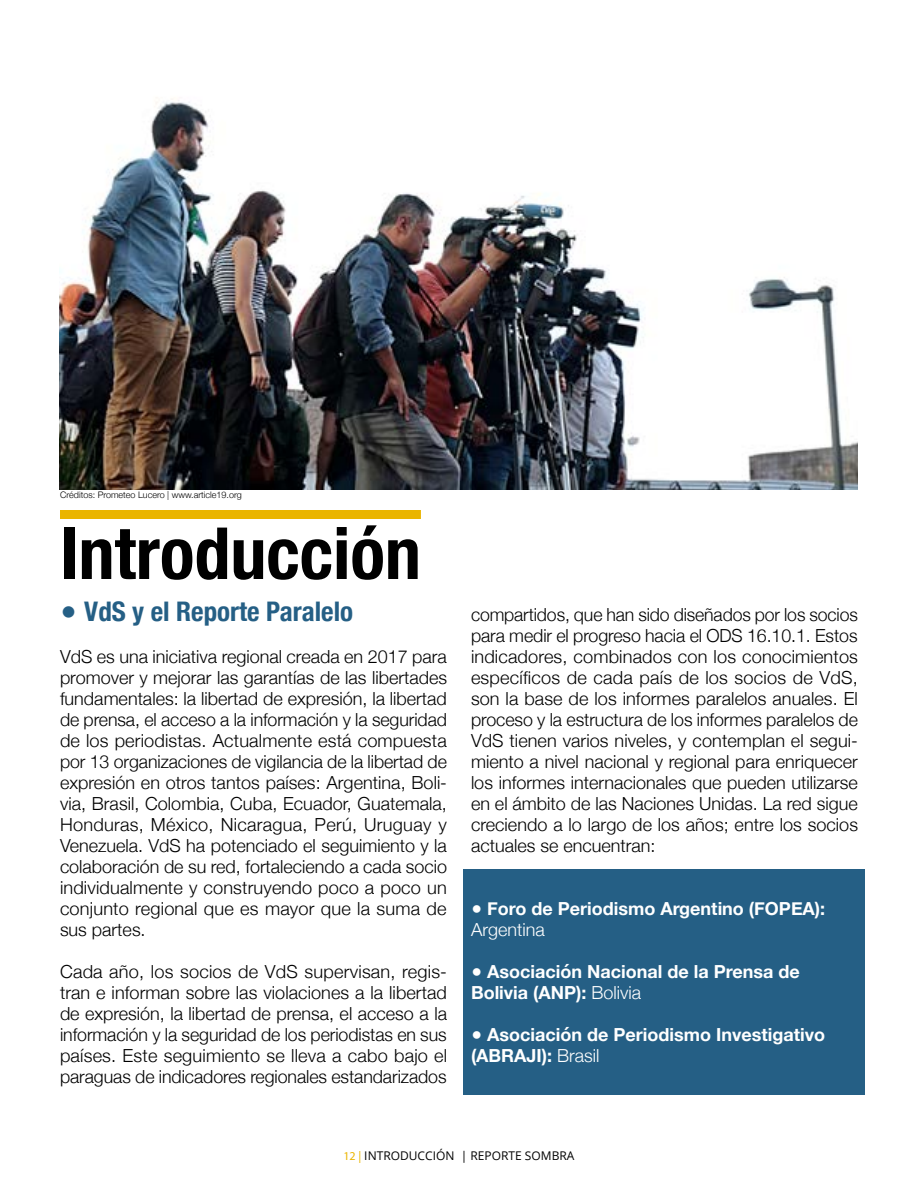
<style>
.page{position:relative;width:918px;height:1188px;background:#fff}
.page>*{position:absolute;margin:0;border:0;box-sizing:border-box;transform-origin:0 0}
.t1{font:700 condensed 72px "Helvetica Neue";color:#000}
.t2{font:700 condensed 27px "Helvetica Neue";color:#255f85}
.t3{font:300 18px/21px "Helvetica Neue";color:#000;text-align:justify}
.t4{font:700 18px/21px "Helvetica Neue";color:#fff}
.t5{font:300 18px "Helvetica Neue";color:#fff}
.t6{font:12px "Open Sans";color:#000}
.t7{font:300 9px "Helvetica Neue";color:#000}
.s1{font-stretch:normal}
.s2{font-weight:300}
.s3{font-family:"Myriad Pro";color:#eab500}
</style>
<div class="page">
<img style="left:60px;top:99px;width:798px;height:390px">
<div style="left:60px;top:510px;width:361px;height:9px;background:#eab500"></div>
<div style="left:464px;top:869px;width:402px;height:36px;background:#255f85"></div>
<div style="left:464px;top:890px;width:402px;height:57px;background:#255f85"></div>
<div style="left:464px;top:932px;width:402px;height:36px;background:#255f85"></div>
<div style="left:464px;top:953px;width:402px;height:36px;background:#255f85"></div>
<div style="left:464px;top:974px;width:402px;height:36px;background:#255f85"></div>
<div style="left:464px;top:995px;width:402px;height:36px;background:#255f85"></div>
<div style="left:464px;top:1016px;width:402px;height:57px;background:#255f85"></div>
<div style="left:464px;top:1058px;width:402px;height:36px;background:#255f85"></div>
<p class="t7" style="left:60px;top:487px;width:183px">Créditos: Prometeo Lucero | www.article19.org</p>
<h1 class="t1" style="left:60px;top:494px;width:362px">Introducción</h1>
<h2 class="t2" style="left:60px;top:589px;width:295px"><span class="s1">●</span> VdS y el Reporte Paralelo</h2>
<p class="t3" style="left:471px;top:603px;width:389px">compartidos, que han sido diseñados por los socios para medir el progreso hacia el ODS 16.10.1. Estos indicadores, combinados con los conocimientos específicos de cada país de los socios de VdS, son la base de los informes paralelos anuales. El proceso y la estructura de los informes paralelos de VdS tienen varios niveles, y contemplan el segui&shy;miento a nivel nacional y regional para enriquecer los informes internacionales que pueden utilizarse en el ámbito de las Naciones Unidas. La red sigue creciendo a lo largo de los años; entre los socios actuales se encuentran:</p>
<p class="t3" style="left:60px;top:645px;width:389px">VdS es una iniciativa regional creada en 2017 para promover y mejorar las garantías de las libertades fundamentales: la libertad de expresión, la libertad de prensa, el acceso a la información y la seguridad de los periodistas. Actualmente está compuesta por 13 organizaciones de vigilancia de la libertad de expresión en otros tantos países: Argentina, Boli&shy;via, Brasil, Colombia, Cuba, Ecuador, Guatemala, Honduras, México, Nicaragua, Perú, Uruguay y Venezuela. VdS ha potenciado el seguimiento y la colaboración de su red, fortaleciendo a cada socio individualmente y construyendo poco a poco un conjunto regional que es mayor que la suma de sus partes.</p>
<p class="t3" style="left:60px;top:960px;width:389px">Cada año, los socios de VdS supervisan, regis&shy;tran e informan sobre las violaciones a la libertad de expresión, la libertad de prensa, el acceso a la información y la seguridad de los periodistas en sus países. Este seguimiento se lleva a cabo bajo el paraguas de indicadores regionales estandarizados</p>
<p class="t4" style="left:471px;top:899px;width:356px">● Foro de Periodismo Argentino (FOPEA):</p>
<p class="t5" style="left:471px;top:915px;width:75px">Argentina</p>
<p class="t4" style="left:471px;top:962px;width:330px">● Asociación Nacional de la Prensa de<br>Bolivia (ANP): <span class="s2">Bolivia</span></p>
<p class="t4" style="left:471px;top:1025px;width:356px">● Asociación de Periodismo Investigativo (ABRAJI): <span class="s2">Brasil</span></p>
<p class="t6" style="left:343px;top:1147px;width:191px"><span class="s3">12 |</span> I NTRODUCCIÓN | REPORTE SOM</p>
<p class="t6" style="left:552px;top:1147px;width:24px">BRA</p>
</div>
